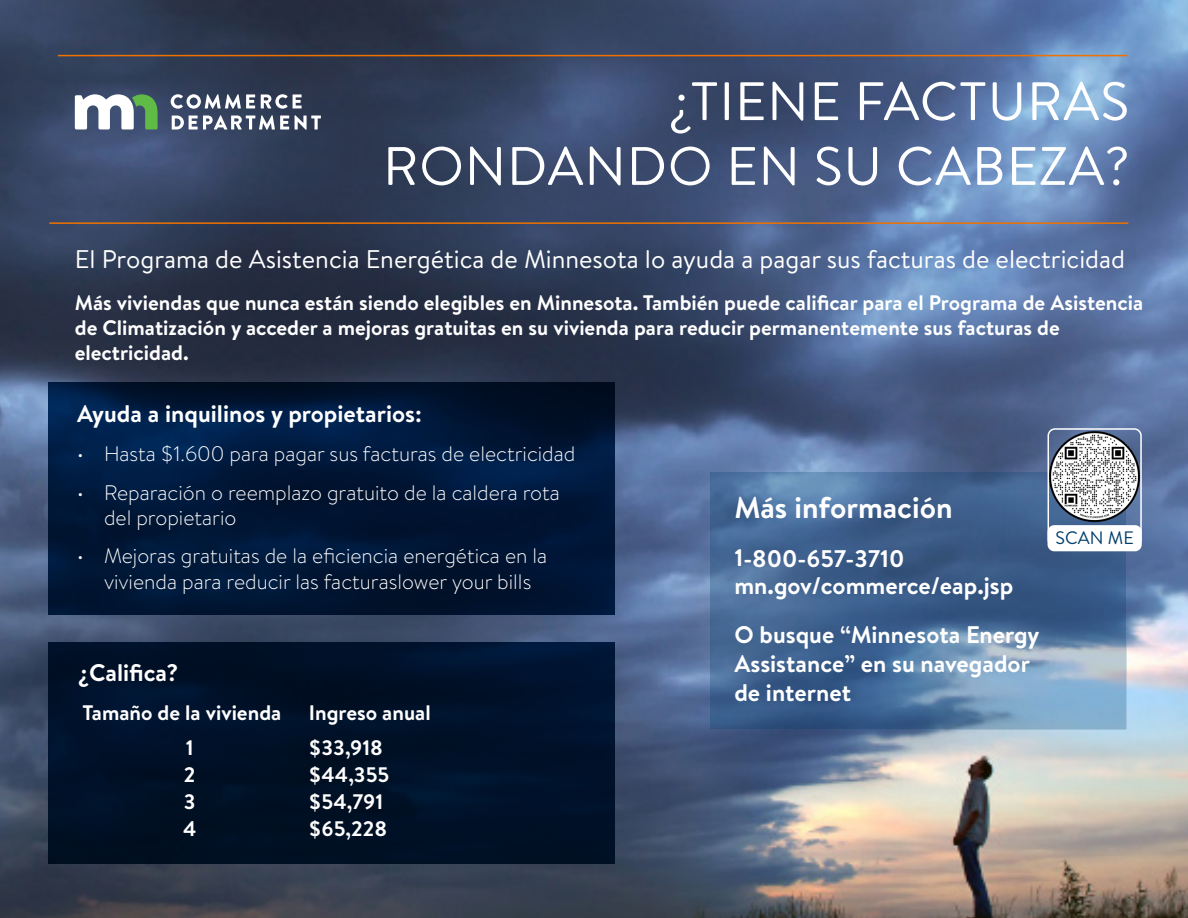
<style>
.page{position:relative;width:1188px;height:918px;background:#fff}
.page>*{position:absolute;margin:0;border:0;box-sizing:border-box;transform-origin:0 0}
.t1{font:54px/64.8px "Brandon Text";letter-spacing:.02em;color:#fff;text-align:right}
.t2{font:700 30px "Brandon Text";color:#fff}
.t3{font:25.5px "Brandon Text";color:#fff}
.t4{font:700 24px/28.8px "Brandon Text";color:#fff}
.t5{font:700 21px/25.2px "Brandon Text";color:#fff}
.t6{font:300 21px/25.2px "Brandon Text";color:#fff}
.t7{font:18px "Brandon Text";color:#003e6b}
</style>
<div class="page">
<img style="left:0;top:0;width:1188px;height:918px">
<svg style="left:48px;top:382px;width:566px;height:233px;background:#001738"></svg>
<svg style="left:708px;top:470px;width:420px;height:261px;background:#4c6f98"></svg>
<div style="left:48px;top:643px;width:566px;height:221px;background:#001127"></div>
<hr style="left:49px;top:222px;width:1079px;height:2px;background:#ef7100">
<hr style="left:58px;top:55px;width:1069px;height:1px;background:#ef7100">
<svg style="left:75px;top:94px;width:83px;height:35px"></svg>
<svg style="left:171px;top:94px;width:84px;height:15px"></svg>
<svg style="left:261px;top:94px;width:41px;height:15px"></svg>
<svg style="left:172px;top:115px;width:117px;height:15px"></svg>
<svg style="left:295px;top:115px;width:26px;height:15px"></svg>
<img style="left:1048px;top:430px;width:94px;height:94px">
<div style="left:1048px;top:525px;width:94px;height:26px;background:#fff;border-radius:7px"></div>
<div style="left:1048px;top:428px;width:94px;height:119px;border:2px solid #fff;border-radius:7px"></div>
<p class="t1" style="left:383px;top:67px;width:748px">¿TIENE FACTURAS<br>RONDANDO EN SU CABEZA?</p>
<p class="t3" style="left:75px;top:242px;width:1052px">El Programa de Asistencia Energética de Minnesota lo ayuda a pagar sus facturas de electricidad</p>
<p class="t5" style="left:75px;top:290px;width:1070px">Más viviendas que nunca están siendo elegibles en Minnesota. También puede calificar para el Programa de Asistencia de Climatización y acceder a mejoras gratuitas en su vivienda para reducir permanentemente sus facturas de electricidad.</p>
<p class="t4" style="left:77px;top:399px;width:346px">Ayuda a inquilinos y propietarios:</p>
<p class="t6" style="left:77px;top:440px;width:500px">• Hasta $1.600 para pagar sus facturas de electricidad</p>
<p class="t6" style="left:104px;top:479px;width:457px;text-indent:-27px">• Reparación o reemplazo gratuito de la caldera rota del propietario</p>
<p class="t6" style="left:77px;top:543px;width:472px;text-align:center">• Mejoras gratuitas de la eficiencia energética en la vivienda para reducir las facturaslower your bills</p>
<p class="t4" style="left:78px;top:658px;width:102px">¿Califica?</p>
<p class="t5" style="left:82px;top:699px;width:200px">Tamaño de la vivienda</p>
<p class="t5" style="left:309px;top:699px;width:123px">Ingreso anual</p>
<p class="t5" style="left:186px;top:735px;width:9px">1</p>
<p class="t5" style="left:309px;top:735px;width:76px">$33,918</p>
<p class="t5" style="left:184px;top:762px;width:13px">2</p>
<p class="t5" style="left:309px;top:762px;width:82px">$44,355</p>
<p class="t5" style="left:184px;top:789px;width:13px">3</p>
<p class="t5" style="left:309px;top:789px;width:76px">$54,791</p>
<p class="t5" style="left:183px;top:815px;width:15px">4</p>
<p class="t5" style="left:309px;top:815px;width:80px">$65,228</p>
<p class="t2" style="left:734px;top:487px;width:220px">Más información</p>
<p class="t4" style="left:734px;top:545px;width:280px;line-height:27.3px">1-800-657-3710 mn.gov/commerce/eap.jsp</p>
<p class="t4" style="left:734px;top:620px;width:307px">O busque “Minnesota Energy<br>Assistance” en su navegador de internet</p>
<p class="t7" style="left:1056px;top:526px;width:80px">SCAN ME</p>
</div>
